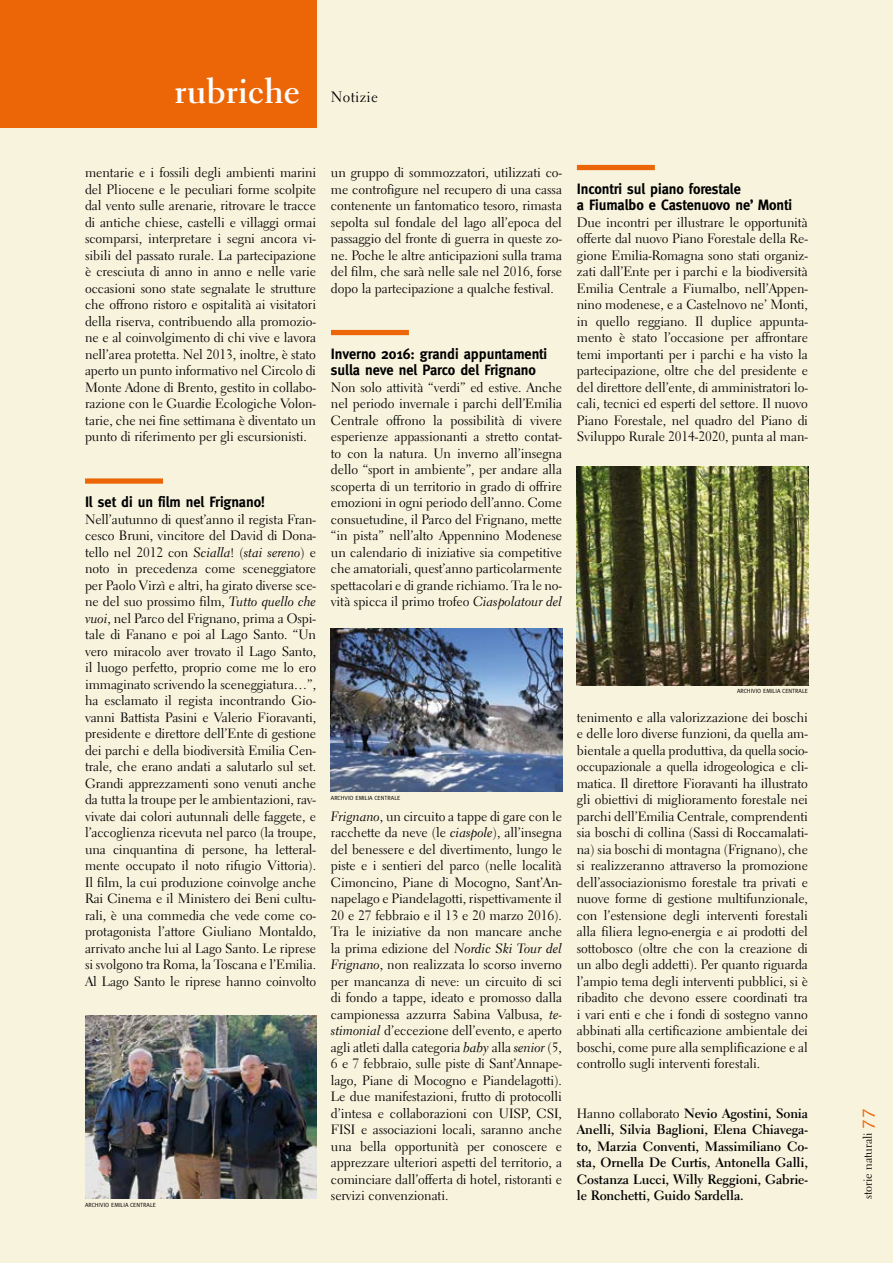
<style>
.page{position:relative;width:893px;height:1263px;background:#f7f3dd}
.page>*{position:absolute;margin:0;border:0;box-sizing:border-box;transform-origin:0 0}
.t1{font:700 34.5px "Electra LT Std";color:#fff}
.t2{font:700 15px/16.5px "Meta";letter-spacing:-.005em;color:#000;scale:.96 1}
.t3{font:15px "Electra LT Std";letter-spacing:.02em;color:#000}
.t4{font:13.5px/16.5px "Electra LT Std";letter-spacing:-.005em;color:#000;text-align:justify}
.t5{font:700 13.5px/16.5px "Electra LT Std";letter-spacing:-.005em;color:#000;text-align:justify}
.t6{font:12px "Electra LT Std";letter-spacing:-.005em;color:#000}
.t7{font:6px "Meta";color:#000}
.s1{font-family:"Electra LT Std Cursive"}
.s2{font-weight:400}
.s3{font-family:"Meta";font-size:18px;color:#ec6608}
</style>
<div class="page">
<div style="left:85px;top:478px;width:78px;height:6px;background:#ec6608"></div>
<div style="left:331px;top:330px;width:78px;height:5px;background:#ec6608"></div>
<div style="left:577px;top:165px;width:78px;height:5px;background:#ec6608"></div>
<div style="left:0;top:0;width:316px;height:128px;background:#ec6608"></div>
<img style="left:577px;top:466px;width:231px;height:220px">
<img style="left:85px;top:1016px;width:231px;height:183px">
<img style="left:331px;top:629px;width:231px;height:163px">
<h1 class="t1" style="left:175px;top:69px;width:127px">rubriche</h1>
<p class="t3" style="left:331px;top:87px;width:49px">Notizie</p>
<p class="t4" style="left:85px;top:164px;width:233px">mentarie e i fossili degli ambienti marini del Pliocene e le peculiari forme scolpite dal vento sulle arenarie, ritrovare le tracce di antiche chiese, castelli e villaggi ormai scomparsi, interpretare i segni ancora vi&shy;sibili del passato rurale. La partecipazione è cresciuta di anno in anno e nelle varie occasioni sono state segnalate le strutture che offrono ristoro e ospitalità ai visitatori della riserva, contribuendo alla promozio&shy;ne e al coinvolgimento di chi vive e lavora nell’area protetta. Nel 2013, inoltre, è stato aperto un punto informativo nel Circolo di Monte Adone di Brento, gestito in collabo&shy;razione con le Guardie Ecologiche Volon&shy;tarie, che nei fine settimana è diventato un punto di riferimento per gli escursionisti.</p>
<p class="t2" style="left:85px;top:494px;width:189px">Il set di un film nel Frignano!</p>
<p class="t4" style="left:85px;top:511px;width:233px">Nell’autunno di quest’anno il regista Fran&shy;cesco Bruni, vincitore del David di Dona&shy;tello nel 2012 con <span class="s1">Scialla</span>! (<span class="s1">stai sereno</span>) e noto in precedenza come sceneggiatore per Paolo Virzì e altri, ha girato diverse sce&shy;ne del suo prossimo film, <span class="s1">Tutto quello che vuoi</span>, nel Parco del Frignano, prima a Ospi&shy;tale di Fanano e poi al Lago Santo. “Un vero miracolo aver trovato il Lago Santo, il luogo perfetto, proprio come me lo ero immaginato scrivendo la sceneggiatura…”, ha esclamato il regista incontrando Gio&shy;vanni Battista Pasini e Valerio Fioravanti, presidente e direttore dell’Ente di gestione dei parchi e della biodiversità Emilia Cen&shy;trale, che erano andati a salutarlo sul set.<br>Grandi apprezzamenti sono venuti anche da tutta la troupe per le ambientazioni, rav&shy;vivate dai colori autunnali delle faggete, e l’accoglienza ricevuta nel parco (la troupe, una cinquantina di persone, ha letteral&shy;mente occupato il noto rifugio Vittoria).<br>Il film, la cui produzione coinvolge anche Rai Cinema e il Ministero dei Beni cultu&shy;rali, è una commedia che vede come co&shy;protagonista l’attore Giuliano Montaldo, arrivato anche lui al Lago Santo. Le riprese si svolgono tra Roma, la Toscana e l’Emilia.<br>Al Lago Santo le riprese hanno coinvolto</p>
<p class="t7" style="left:85px;top:1201px;width:72px">ARCHIVIO EMILIA CENTRALE</p>
<p class="t4" style="left:331px;top:164px;width:233px">un gruppo di sommozzatori, utilizzati co&shy;me controfigure nel recupero di una cassa contenente un fantomatico tesoro, rimasta sepolta sul fondale del lago all’epoca del passaggio del fronte di guerra in queste zo&shy;ne. Poche le altre anticipazioni sulla trama del film, che sarà nelle sale nel 2016, forse dopo la partecipazione a qualche festival.</p>
<p class="t2" style="left:331px;top:345px;width:227px">Inverno 2016: grandi appuntamenti sulla neve nel Parco del Frignano</p>
<p class="t4" style="left:331px;top:379px;width:233px">Non solo attività “verdi” ed estive. Anche nel periodo invernale i parchi dell’Emilia Centrale offrono la possibilità di vivere esperienze appassionanti a stretto contat&shy;to con la natura. Un inverno all’insegna dello “sport in ambiente”, per andare alla scoperta di un territorio in grado di offrire emozioni in ogni periodo dell’anno. Come consuetudine, il Parco del Frignano, mette “in pista” nell’alto Appennino Modenese un calendario di iniziative sia competitive che amatoriali, quest’anno particolarmente spettacolari e di grande richiamo. Tra le no&shy;vità spicca il primo trofeo <span class="s1">Ciaspolatour del</span></p>
<p class="t2" style="left:577px;top:180px;width:226px">Incontri sul piano forestale<br>a Fiumalbo e Castenuovo ne’ Monti</p>
<p class="t4" style="left:577px;top:214px;width:233px">Due incontri per illustrare le opportunità offerte dal nuovo Piano Forestale della Re&shy;gione Emilia-Romagna sono stati organiz&shy;zati dall’Ente per i parchi e la biodiversità Emilia Centrale a Fiumalbo, nell’Appen&shy;nino modenese, e a Castelnovo ne’ Monti, in quello reggiano. Il duplice appunta&shy;mento è stato l’occasione per affrontare temi importanti per i parchi e ha visto la partecipazione, oltre che del presidente e del direttore dell’ente, di amministratori lo&shy;cali, tecnici ed esperti del settore. Il nuovo Piano Forestale, nel quadro del Piano di Sviluppo Rurale 2014-2020, punta al man-</p>
<p class="t7" style="left:331px;top:794px;width:71px">ARCHVIO EMILIA CENTRALE</p>
<p class="t4" style="left:331px;top:808px;width:233px"><span class="s1">Frignano</span>, un circuito a tappe di gare con le racchette da neve (le <span class="s1">ciaspole</span>), all’insegna del benessere e del divertimento, lungo le piste e i sentieri del parco (nelle località Cimoncino, Piane di Mocogno, Sant’An&shy;napelago e Piandelagotti, rispettivamente il 20 e 27 febbraio e il 13 e 20 marzo 2016).<br>Tra le iniziative da non mancare anche la prima edizione del <span class="s1">Nordic Ski Tour del Frignano</span>, non realizzata lo scorso inverno per mancanza di neve: un circuito di sci di fondo a tappe, ideato e promosso dalla campionessa azzurra Sabina Valbusa, <span class="s1">te&shy;stimonial</span> d’eccezione dell’evento, e aperto agli atleti dalla categoria <span class="s1">baby</span> alla <span class="s1">senior</span> (5, 6 e 7 febbraio, sulle piste di Sant’Annape&shy;lago, Piane di Mocogno e Piandelagotti).<br>Le due manifestazioni, frutto di protocolli d’intesa e collaborazioni con UISP, CSI, FISI e associazioni locali, saranno anche una bella opportunità per conoscere e apprezzare ulteriori aspetti del territorio, a cominciare dall’offerta di hotel, ristoranti e servizi convenzionati.</p>
<p class="t7" style="left:737px;top:688px;width:72px">ARCHIVIO EMILIA CENTRALE</p>
<p class="t4" style="left:577px;top:709px;width:233px">tenimento e alla valorizzazione dei boschi e delle loro diverse funzioni, da quella am&shy;bientale a quella produttiva, da quella socio&shy;occupazionale a quella idrogeologica e cli&shy;matica. Il direttore Fioravanti ha illustrato gli obiettivi di miglioramento forestale nei parchi dell’Emilia Centrale, comprendenti sia boschi di collina (Sassi di Roccamalati&shy;na) sia boschi di montagna (Frignano), che si realizzeranno attraverso la promozione dell’associazionismo forestale tra privati e nuove forme di gestione multifunzionale, con l’estensione degli interventi forestali alla filiera legno-energia e ai prodotti del sottobosco (oltre che con la creazione di un albo degli addetti). Per quanto riguarda l’ampio tema degli interventi pubblici, si è ribadito che devono essere coordinati tra i vari enti e che i fondi di sostegno vanno abbinati alla certificazione ambientale dei boschi, come pure alla semplificazione e al controllo sugli interventi forestali.</p>
<p class="t5" style="left:577px;top:1105px;width:233px"><span class="s2">Hanno collaborato</span> Nevio Agostini, Sonia Anelli, Silvia Baglioni, Elena Chiavega&shy;to, Marzia Conventi, Massimiliano Co&shy;sta, Ornella De Curtis, Antonella Galli, Costanza Lucci, Willy Reggioni, Gabrie&shy;le Ronchetti, Guido Sardella.</p>
<p class="t6" style="left:860px;top:1199px;width:92px;rotate:-90deg">storie naturali <span class="s3">77</span></p>
</div>
